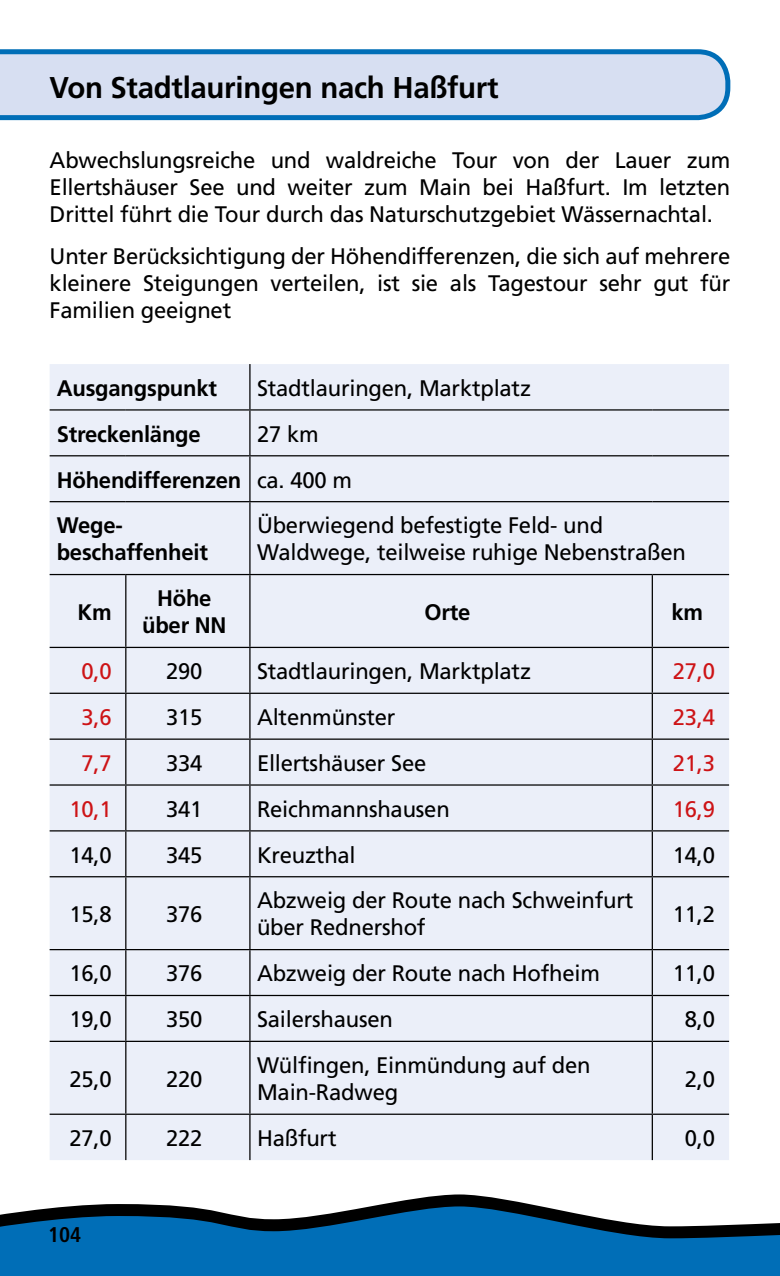
<style>
.page{position:relative;width:780px;height:1276px;background:#fff}
.page>*{position:absolute;margin:0;border:0;box-sizing:border-box;transform-origin:0 0}
.t1{font:700 30px "Frutiger";letter-spacing:-.01em;color:#000}
.t2{font:22.5px/27px "Frutiger";letter-spacing:-.01em;color:#000}
.t3{font:700 22.5px/45.8px "Frutiger";letter-spacing:-.01em;color:#000}
.t4{font:22.5px "Frutiger";letter-spacing:-.01em;color:#cd1316}
.t5{font:700 condensed 21.25px "Frutiger";color:#000}
.s1{font-weight:400}
</style>
<div class="page">
<svg style="left:0;top:49px;width:730px;height:71px;background:#b8cfe9"></svg>
<div style="left:50px;top:364px;width:679px;height:796px;background:#ebeff9"></div>
<hr style="left:249px;top:364px;width:1px;height:45px;background:#000">
<hr style="left:50px;top:409px;width:76px;height:1px;background:#000">
<hr style="left:126px;top:409px;width:124px;height:1px;background:#000">
<hr style="left:250px;top:409px;width:402px;height:1px;background:#000">
<hr style="left:249px;top:410px;width:1px;height:45px;background:#000">
<hr style="left:652px;top:409px;width:77px;height:1px;background:#000">
<hr style="left:50px;top:455px;width:76px;height:1px;background:#000">
<hr style="left:126px;top:455px;width:124px;height:1px;background:#000">
<hr style="left:250px;top:455px;width:402px;height:1px;background:#000">
<hr style="left:249px;top:456px;width:1px;height:45px;background:#000">
<hr style="left:652px;top:455px;width:77px;height:1px;background:#000">
<hr style="left:50px;top:501px;width:76px;height:1px;background:#000">
<hr style="left:126px;top:501px;width:124px;height:1px;background:#000">
<hr style="left:250px;top:501px;width:402px;height:1px;background:#000">
<hr style="left:249px;top:502px;width:1px;height:72px;background:#000">
<hr style="left:652px;top:501px;width:77px;height:1px;background:#000">
<hr style="left:50px;top:574px;width:76px;height:1px;background:#000">
<hr style="left:126px;top:574px;width:124px;height:1px;background:#000">
<hr style="left:125px;top:575px;width:1px;height:72px;background:#000">
<hr style="left:250px;top:574px;width:402px;height:1px;background:#000">
<hr style="left:249px;top:575px;width:1px;height:72px;background:#000">
<hr style="left:652px;top:574px;width:77px;height:1px;background:#000">
<hr style="left:651px;top:575px;width:2px;height:72px;background:#000">
<hr style="left:50px;top:647px;width:76px;height:1px;background:#000">
<hr style="left:126px;top:647px;width:124px;height:1px;background:#000">
<hr style="left:125px;top:648px;width:1px;height:44px;background:#000">
<hr style="left:250px;top:647px;width:402px;height:1px;background:#000">
<hr style="left:249px;top:648px;width:1px;height:44px;background:#000">
<hr style="left:652px;top:647px;width:77px;height:1px;background:#000">
<hr style="left:651px;top:648px;width:2px;height:44px;background:#000">
<hr style="left:50px;top:692px;width:76px;height:2px;background:#000">
<hr style="left:126px;top:692px;width:124px;height:2px;background:#000">
<hr style="left:125px;top:694px;width:1px;height:44px;background:#000">
<hr style="left:250px;top:692px;width:402px;height:2px;background:#000">
<hr style="left:249px;top:694px;width:1px;height:44px;background:#000">
<hr style="left:652px;top:692px;width:77px;height:2px;background:#000">
<hr style="left:651px;top:694px;width:2px;height:44px;background:#000">
<hr style="left:50px;top:738px;width:76px;height:2px;background:#000">
<hr style="left:126px;top:738px;width:124px;height:2px;background:#000">
<hr style="left:125px;top:740px;width:1px;height:44px;background:#000">
<hr style="left:250px;top:738px;width:402px;height:2px;background:#000">
<hr style="left:249px;top:740px;width:1px;height:44px;background:#000">
<hr style="left:652px;top:738px;width:77px;height:2px;background:#000">
<hr style="left:651px;top:740px;width:2px;height:44px;background:#000">
<hr style="left:50px;top:784px;width:76px;height:1px;background:#000">
<hr style="left:126px;top:784px;width:124px;height:1px;background:#000">
<hr style="left:125px;top:785px;width:1px;height:45px;background:#000">
<hr style="left:250px;top:784px;width:402px;height:1px;background:#000">
<hr style="left:249px;top:785px;width:1px;height:45px;background:#000">
<hr style="left:652px;top:784px;width:77px;height:1px;background:#000">
<hr style="left:651px;top:785px;width:2px;height:45px;background:#000">
<hr style="left:50px;top:830px;width:76px;height:1px;background:#000">
<hr style="left:126px;top:830px;width:124px;height:1px;background:#000">
<hr style="left:125px;top:831px;width:1px;height:45px;background:#000">
<hr style="left:250px;top:830px;width:402px;height:1px;background:#000">
<hr style="left:249px;top:831px;width:1px;height:45px;background:#000">
<hr style="left:652px;top:830px;width:77px;height:1px;background:#000">
<hr style="left:651px;top:831px;width:2px;height:45px;background:#000">
<hr style="left:50px;top:876px;width:76px;height:1px;background:#000">
<hr style="left:126px;top:876px;width:124px;height:1px;background:#000">
<hr style="left:125px;top:877px;width:1px;height:72px;background:#000">
<hr style="left:250px;top:876px;width:402px;height:1px;background:#000">
<hr style="left:249px;top:877px;width:1px;height:72px;background:#000">
<hr style="left:652px;top:876px;width:77px;height:1px;background:#000">
<hr style="left:651px;top:877px;width:2px;height:72px;background:#000">
<hr style="left:50px;top:949px;width:76px;height:1px;background:#000">
<hr style="left:126px;top:949px;width:124px;height:1px;background:#000">
<hr style="left:125px;top:950px;width:1px;height:45px;background:#000">
<hr style="left:250px;top:949px;width:402px;height:1px;background:#000">
<hr style="left:249px;top:950px;width:1px;height:45px;background:#000">
<hr style="left:652px;top:949px;width:77px;height:1px;background:#000">
<hr style="left:651px;top:950px;width:2px;height:45px;background:#000">
<hr style="left:50px;top:995px;width:76px;height:1px;background:#000">
<hr style="left:126px;top:995px;width:124px;height:1px;background:#000">
<hr style="left:125px;top:996px;width:1px;height:44px;background:#000">
<hr style="left:250px;top:995px;width:402px;height:1px;background:#000">
<hr style="left:249px;top:996px;width:1px;height:44px;background:#000">
<hr style="left:652px;top:995px;width:77px;height:1px;background:#000">
<hr style="left:651px;top:996px;width:2px;height:44px;background:#000">
<hr style="left:50px;top:1040px;width:76px;height:2px;background:#000">
<hr style="left:126px;top:1040px;width:124px;height:2px;background:#000">
<hr style="left:125px;top:1042px;width:1px;height:71px;background:#000">
<hr style="left:250px;top:1040px;width:402px;height:2px;background:#000">
<hr style="left:249px;top:1042px;width:1px;height:71px;background:#000">
<hr style="left:652px;top:1040px;width:77px;height:2px;background:#000">
<hr style="left:651px;top:1042px;width:2px;height:71px;background:#000">
<hr style="left:50px;top:1113px;width:76px;height:2px;background:#000">
<hr style="left:126px;top:1113px;width:124px;height:2px;background:#000">
<hr style="left:125px;top:1115px;width:1px;height:45px;background:#000">
<hr style="left:250px;top:1113px;width:402px;height:2px;background:#000">
<hr style="left:249px;top:1115px;width:1px;height:45px;background:#000">
<hr style="left:652px;top:1113px;width:77px;height:2px;background:#000">
<hr style="left:651px;top:1115px;width:2px;height:45px;background:#000">
<svg style="left:75px;top:1194px;width:464px;height:12px"></svg>
<svg style="left:0;top:1206px;width:780px;height:70px;background:#196ca3"></svg>
<h1 class="t1" style="left:50px;top:70px;width:450px">Von Stadtlauringen nach Haßfurt</h1>
<p class="t2" style="left:50px;top:147px;width:682px;text-align:justify">Abwechslungsreiche und waldreiche Tour von der Lauer zum Ellertshäuser See und weiter zum Main bei Haßfurt. Im letzten Drittel führt die Tour durch das Naturschutzgebiet Wässernachtal.</p>
<p class="t2" style="left:50px;top:243px;width:682px;text-align:justify">Unter Berücksichtigung der Höhendifferenzen, die sich auf mehrere kleinere Steigungen verteilen, ist sie als Tagestour sehr gut für Familien geeignet</p>
<p class="t3" style="left:57px;top:365px;width:162px">Ausgangspunkt</p>
<p class="t2" style="left:257px;top:374px;width:275px">Stadtlauringen, Marktplatz</p>
<p class="t3" style="left:57px;top:411px;width:146px">Streckenlänge</p>
<p class="t3" style="left:57px;top:411px;width:297px;text-indent:200px"><span class="s1">27 km<br></span>Höhendifferenzen <span class="s1">ca. 400 m<br></span>Wege-</p>
<p class="t3" style="left:57px;top:529px;width:153px">beschaffenheit</p>
<p class="t2" style="left:257px;top:512px;width:430px">Überwiegend befestigte Feld- und<br>Waldwege, teilweise ruhige Nebenstraßen</p>
<p class="t3" style="left:78px;top:589px;width:36px">Km</p>
<p class="t3" style="left:142px;top:585px;width:86px;line-height:27px;text-align:center">Höhe über NN</p>
<p class="t3" style="left:424px;top:589px;width:47px">Orte</p>
<p class="t3" style="left:671px;top:589px;width:33px">km</p>
<p class="t4" style="left:81px;top:658px;width:32px">0,0</p>
<p class="t2" style="left:166px;top:657px;width:38px">290</p>
<p class="t2" style="left:257px;top:657px;width:275px">Stadtlauringen, Marktplatz</p>
<p class="t4" style="left:672px;top:658px;width:44px">27,0</p>
<p class="t4" style="left:81px;top:704px;width:32px">3,6</p>
<p class="t2" style="left:166px;top:703px;width:38px">315</p>
<p class="t2" style="left:257px;top:703px;width:140px">Altenmünster</p>
<p class="t4" style="left:672px;top:704px;width:44px">23,4</p>
<p class="t4" style="left:81px;top:750px;width:32px">7,7</p>
<p class="t2" style="left:166px;top:749px;width:38px">334</p>
<p class="t2" style="left:257px;top:749px;width:171px">Ellertshäuser See</p>
<p class="t4" style="left:672px;top:750px;width:44px">21,3</p>
<p class="t4" style="left:69px;top:795px;width:44px">10,1</p>
<p class="t2" style="left:166px;top:795px;width:38px">341</p>
<p class="t2" style="left:257px;top:795px;width:194px">Reichmannshausen</p>
<p class="t4" style="left:672px;top:795px;width:44px">16,9</p>
<p class="t2" style="left:69px;top:841px;width:44px">14,0</p>
<p class="t2" style="left:166px;top:841px;width:38px">345</p>
<p class="t2" style="left:257px;top:841px;width:100px">Kreuzthal</p>
<p class="t2" style="left:672px;top:841px;width:44px">14,0</p>
<p class="t2" style="left:69px;top:900px;width:44px">15,8</p>
<p class="t2" style="left:166px;top:900px;width:38px">376</p>
<p class="t2" style="left:257px;top:887px;width:378px">Abzweig der Route nach Schweinfurt über Rednershof</p>
<p class="t2" style="left:672px;top:900px;width:44px">11,2</p>
<p class="t2" style="left:69px;top:960px;width:44px">16,0</p>
<p class="t2" style="left:166px;top:960px;width:38px">376</p>
<p class="t2" style="left:257px;top:960px;width:344px">Abzweig der Route nach Hofheim</p>
<p class="t2" style="left:672px;top:960px;width:44px">11,0</p>
<p class="t2" style="left:69px;top:1005px;width:44px">19,0</p>
<p class="t2" style="left:166px;top:1005px;width:38px">350</p>
<p class="t2" style="left:257px;top:1005px;width:137px">Sailershausen</p>
<p class="t2" style="left:684px;top:1005px;width:32px">8,0</p>
<p class="t2" style="left:69px;top:1065px;width:44px">25,0</p>
<p class="t2" style="left:166px;top:1065px;width:38px">220</p>
<p class="t2" style="left:257px;top:1051px;width:335px">Wülfingen, Einmündung auf den<br>Main-Radweg</p>
<p class="t2" style="left:684px;top:1065px;width:32px">2,0</p>
<p class="t2" style="left:69px;top:1124px;width:44px">27,0</p>
<p class="t2" style="left:166px;top:1124px;width:38px">222</p>
<p class="t2" style="left:257px;top:1124px;width:81px">Haßfurt</p>
<p class="t2" style="left:684px;top:1124px;width:32px">0,0</p>
<p class="t5" style="left:48px;top:1222px;width:35px">104</p>
</div>
